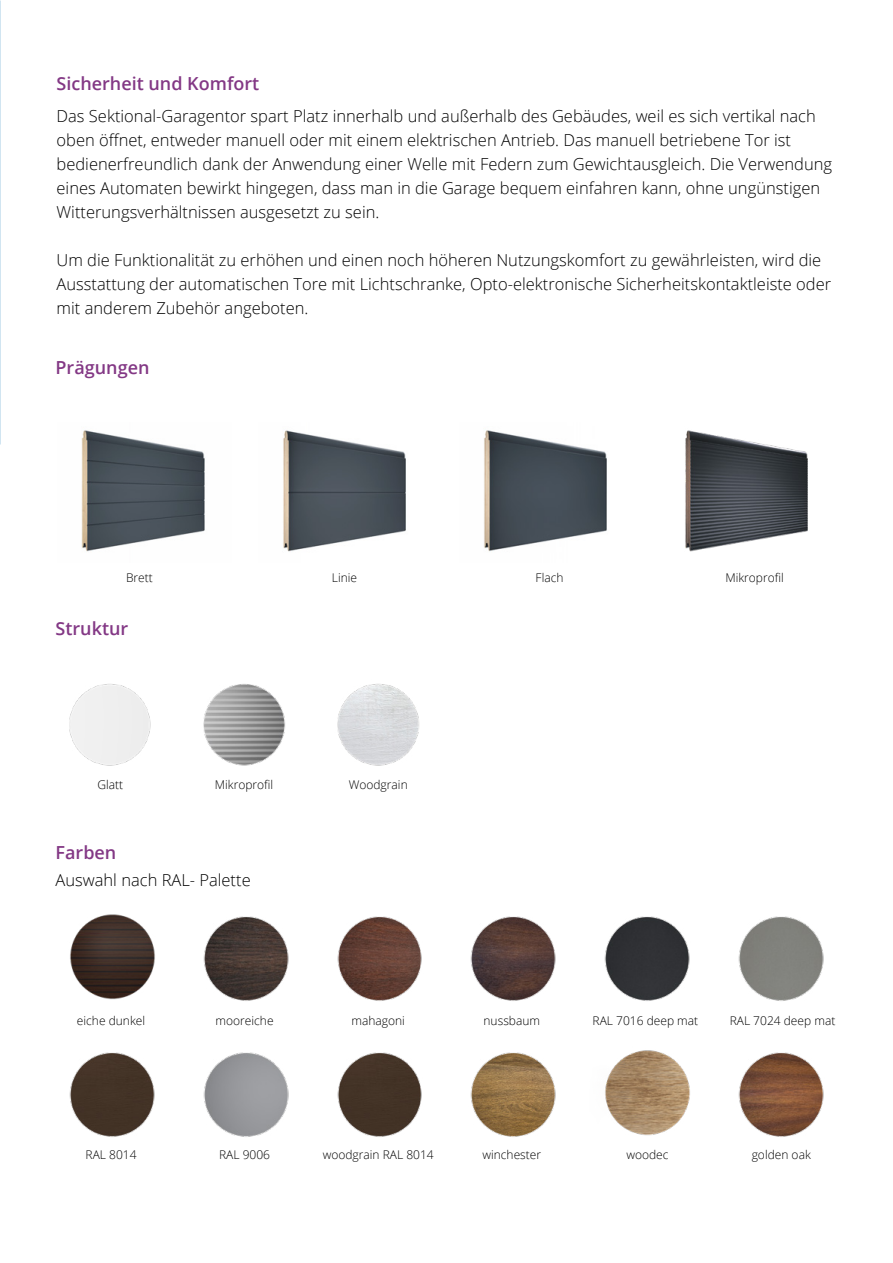
<style>
.page{position:relative;width:893px;height:1263px;background:#fff}
.page>*{position:absolute;margin:0;border:0;box-sizing:border-box;transform-origin:0 0}
.t1{font:600 18px "Open Sans";color:#833885}
.t2{font:300 16.5px/24px "Open Sans";color:#000}
.t3{font:300 12px "Open Sans";color:#000}
</style>
<div class="page">
<hr style="left:0;top:0;width:1px;height:444px;background:#d1e5f1">
<img style="left:69px;top:684px;width:82px;height:82px">
<img style="left:203px;top:684px;width:82px;height:82px">
<img style="left:337px;top:684px;width:82px;height:82px">
<img style="left:70px;top:914px;width:85px;height:86px">
<img style="left:203px;top:916px;width:86px;height:85px">
<img style="left:337px;top:916px;width:85px;height:85px">
<img style="left:470px;top:916px;width:86px;height:85px">
<img style="left:604px;top:916px;width:86px;height:85px">
<img style="left:738px;top:916px;width:86px;height:85px">
<img style="left:69px;top:1052px;width:86px;height:85px">
<img style="left:203px;top:1052px;width:86px;height:85px">
<img style="left:337px;top:1052px;width:85px;height:85px">
<img style="left:470px;top:1052px;width:86px;height:85px">
<img style="left:605px;top:1050px;width:85px;height:86px">
<img style="left:738px;top:1052px;width:86px;height:85px">
<img style="left:81px;top:430px;width:124px;height:122px">
<img style="left:283px;top:430px;width:123px;height:122px">
<img style="left:484px;top:430px;width:123px;height:122px">
<img style="left:685px;top:430px;width:123px;height:122px">
<p class="t1" style="left:57px;top:71px;width:204px">Sicherheit und Komfort</p>
<p class="t2" style="left:57px;top:103px;width:777px">Das Sektional-Garagentor spart Platz innerhalb und außerhalb des Gebäudes, weil es sich vertikal nach oben öffnet, entweder manuell oder mit einem elektrischen Antrieb. Das manuell betriebene Tor ist bedienerfreundlich dank der Anwendung einer Welle mit Federn zum Gewichtausgleich. Die Verwendung eines Automaten bewirkt hingegen, dass man in die Garage bequem einfahren kann, ohne ungünstigen Witterungsverhältnissen ausgesetzt zu sein.</p>
<p class="t2" style="left:57px;top:247px;width:776px">Um die Funktionalität zu erhöhen und einen noch höheren Nutzungskomfort zu gewährleisten, wird die<br>Ausstattung der automatischen Tore mit Lichtschranke, Opto-elektronische Sicherheitskontaktleiste oder mit anderem Zubehör angeboten.</p>
<p class="t1" style="left:56px;top:355px;width:95px">Prägungen</p>
<p class="t3" style="left:126px;top:569px;width:28px">Brett</p>
<p class="t3" style="left:332px;top:569px;width:27px">Linie</p>
<p class="t3" style="left:536px;top:569px;width:29px">Flach</p>
<p class="t3" style="left:725px;top:569px;width:60px">Mikroprofil</p>
<p class="t1" style="left:56px;top:616px;width:74px">Struktur</p>
<p class="t3" style="left:97px;top:776px;width:27px">Glatt</p>
<p class="t3" style="left:215px;top:776px;width:60px">Mikroprofil</p>
<p class="t3" style="left:349px;top:776px;width:61px">Woodgrain</p>
<p class="t1" style="left:56px;top:840px;width:62px">Farben</p>
<p class="t2" style="left:56px;top:868px;width:197px">Auswahl nach RAL- Palette</p>
<p class="t3" style="left:77px;top:1012px;width:70px">eiche dunkel</p>
<p class="t3" style="left:216px;top:1012px;width:59px">mooreiche</p>
<p class="t3" style="left:351px;top:1012px;width:55px">mahagoni</p>
<p class="t3" style="left:484px;top:1012px;width:58px">nussbaum</p>
<p class="t3" style="left:593px;top:1012px;width:107px">RAL 7016 deep mat</p>
<p class="t3" style="left:730px;top:1012px;width:107px">RAL 7024 deep mat</p>
<p class="t3" style="left:86px;top:1147px;width:53px">RAL 8014</p>
<p class="t3" style="left:219px;top:1147px;width:53px">RAL 9006</p>
<p class="t3" style="left:323px;top:1147px;width:113px">woodgrain RAL 8014</p>
<p class="t3" style="left:482px;top:1147px;width:60px">winchester</p>
<p class="t3" style="left:626px;top:1147px;width:44px">woodec</p>
<p class="t3" style="left:752px;top:1147px;width:61px">golden oak</p>
</div>
